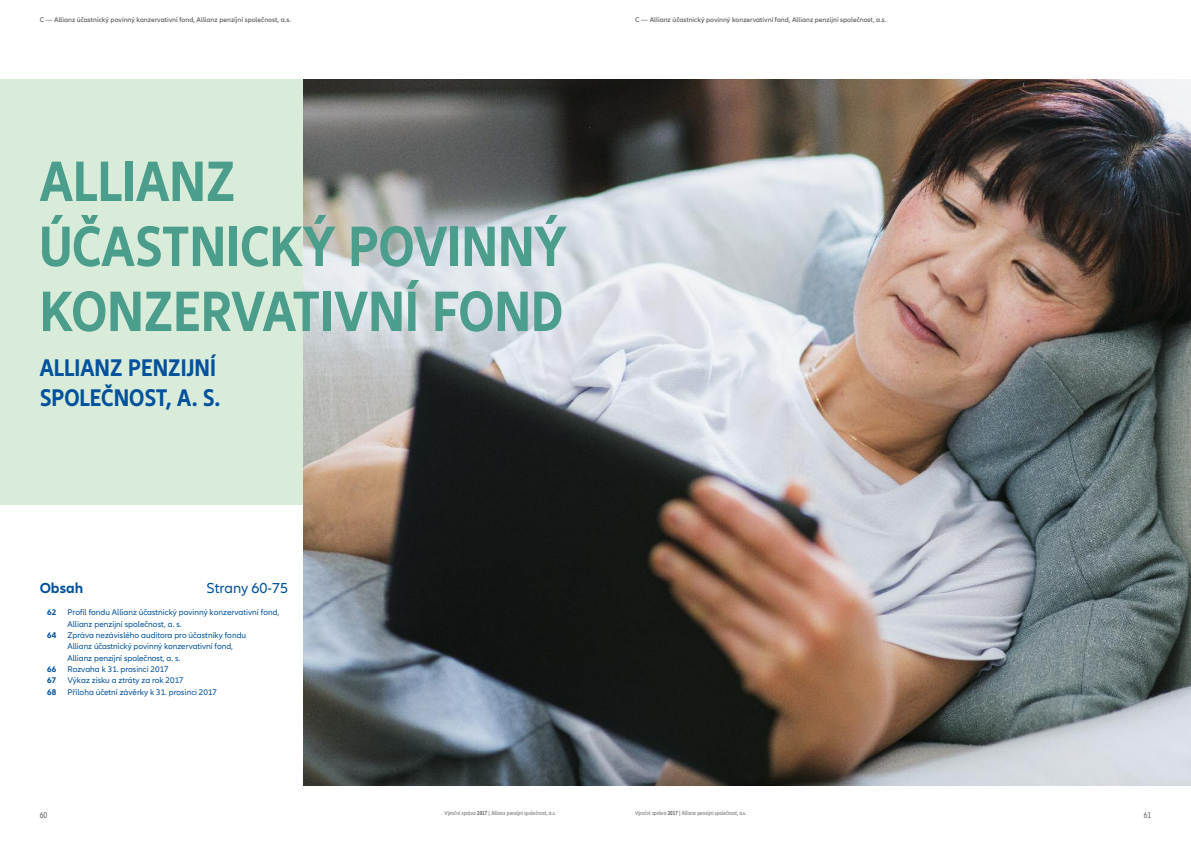
<style>
.page{position:relative;width:1191px;height:842px;background:#fff}
.page>*{position:absolute;margin:0;border:0;box-sizing:border-box;transform-origin:0 0}
.t1{font:700 condensed 59px/65px "Allianz Neo";color:#4b9d8c}
.t2{font:700 condensed 25px/30px "Allianz Neo";color:#01519c}
.t3{font:15px "Allianz Neo";color:#01519c}
.t4{font:700 15px "Allianz Neo";color:#01519c}
.t5{font:condensed 9px "Allianz Neo";color:#6c6d70}
.t6{font:8.5px/11.3px "Allianz Neo";color:#01519c}
.t7{font:700 8.5px "Allianz Neo";color:#01519c}
.t8{font:600 7px "Allianz Neo";color:#636366}
.t9{font:condensed 6px "Allianz Neo";color:#6c6d70}
.s1{font-weight:700}
</style>
<div class="page">
<div style="left:0;top:79px;width:329px;height:426px;background:#d8ecd9"></div>
<img style="left:303px;top:79px;width:888px;height:706px">
<p class="t8" style="left:40px;top:16px;width:253px">C — Allianz účastnický povinný konzervativní fond, Allianz penzijní společnost, a.s.</p>
<p class="t8" style="left:635px;top:16px;width:253px">C — Allianz účastnický povinný konzervativní fond, Allianz penzijní společnost, a.s.</p>
<h1 class="t1" style="left:40px;top:150px;width:528px">ALLIANZ<br>ÚČASTNICKÝ POVINNÝ<br>KONZERVATIVNÍ FOND</h1>
<h2 class="t2" style="left:40px;top:353px;width:182px">ALLIANZ PENZIJNÍ<br>SPOLEČNOST, A. S.</h2>
<h3 class="t4" style="left:40px;top:579px;width:45px">obsah</h3>
<h3 class="t3" style="left:206px;top:579px;width:83px">Strany 60-75</h3>
<p class="t7" style="left:47px;top:607px;width:11px">62</p>
<p class="t6" style="left:67px;top:607px;width:213px">Profil fondu Allianz účastnický povinný konzervativní fond,<br>Allianz penzijní společnost, a. s.</p>
<p class="t7" style="left:47px;top:630px;width:11px">64</p>
<p class="t6" style="left:67px;top:630px;width:180px">Zpráva nezávislého auditora pro účastníky fondu<br>Allianz účastnický povinný konzervativní fond,<br>Allianz penzijní společnost, a. s.</p>
<p class="t7" style="left:47px;top:664px;width:11px">66</p>
<p class="t6" style="left:67px;top:664px;width:103px">Rozvaha k 31. prosinci 2017</p>
<p class="t7" style="left:47px;top:676px;width:11px">67</p>
<p class="t6" style="left:67px;top:675px;width:118px">Výkaz zisku a ztráty za rok 2017</p>
<p class="t7" style="left:47px;top:687px;width:11px">68</p>
<p class="t6" style="left:67px;top:686px;width:151px">Příloha účetní závěrky k 31. prosinci 2017</p>
<p class="t9" style="left:444px;top:810px;width:113px">Výroční zpráva <span class="s1">2017</span> | Allianz penzijní společnost, a.s.</p>
<p class="t9" style="left:635px;top:810px;width:113px">Výroční zpráva <span class="s1">2017</span> | Allianz penzijní společnost, a.s.</p>
<p class="t5" style="left:40px;top:809px;width:9px">60</p>
<p class="t5" style="left:1143px;top:809px;width:9px">61</p>
</div>
